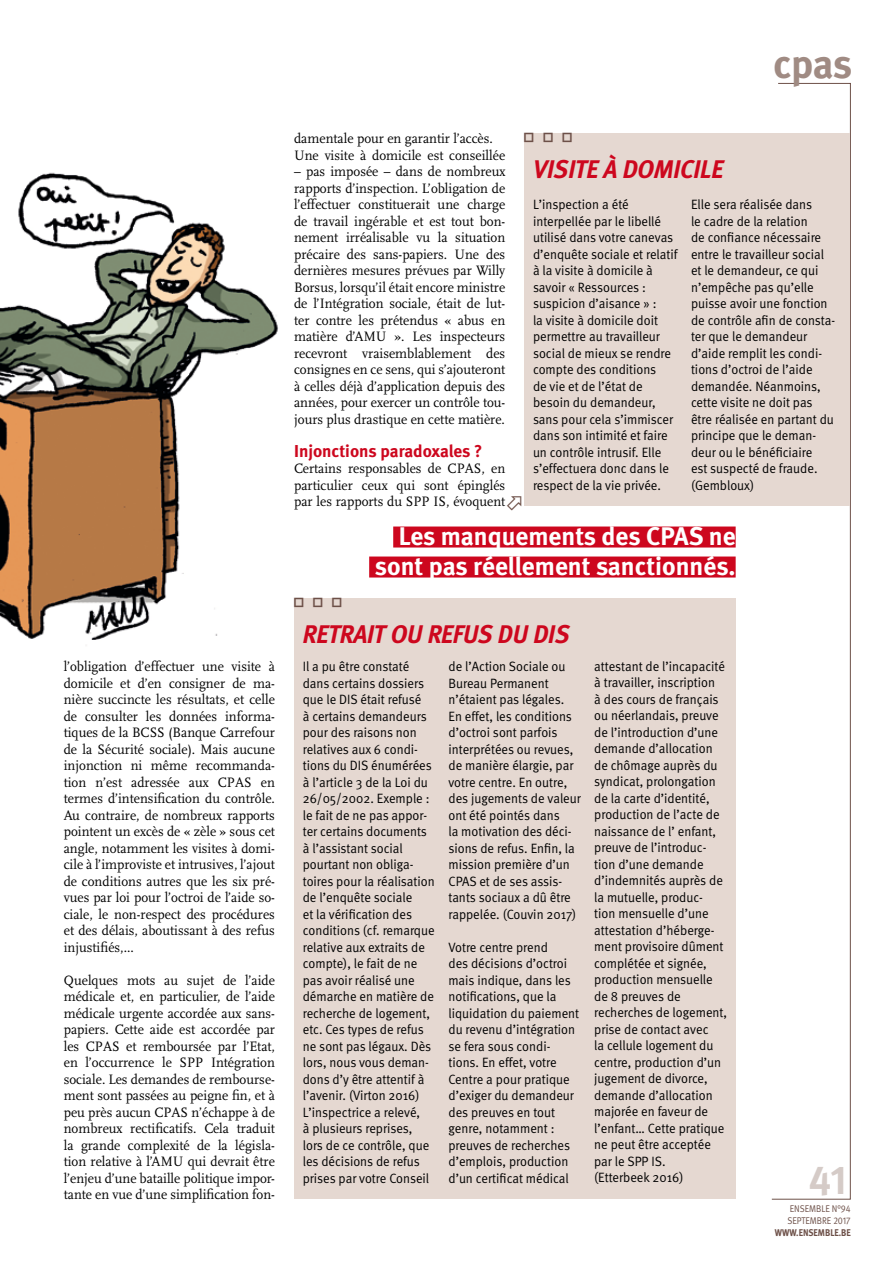
<style>
.page{position:relative;width:893px;height:1263px;background:#fff}
.page>*{position:absolute;margin:0;border:0;box-sizing:border-box;transform-origin:0 0}
.t1{font:700 40.5px "Meta";color:#a08b83}
.t2{font:40.5px "Meta Bold Expert";color:#d5cbc7}
.t3{font:700 25.5px/30px "Meta";color:#fff;text-align:right}
.t4{font:italic 700 25.5px "Meta";letter-spacing:-.005em;color:#cd071e;scale:.95 1}
.t5{font:700 17.25px "Meta";color:#cd071e}
.t6{font:14.25px/16.5px "Scala";color:#000;text-align:justify;scale:.95 1}
.t7{font:13.5px/16.5px "Meta Normal";color:#000;scale:.95 1}
.t8{font:9.75px/12px "Meta Normal";color:#6d5048;scale:.9 1}
.t9{font:700 9.75px "Meta";color:#6d5048;scale:.9 1}
.s1{font-family:"Meta Normal Expert"}
</style>
<div class="page">
<svg style="left:772px;top:83px;width:79px;height:1116px"></svg>
<img style="left:0;top:172px;width:278px;height:468px">
<div style="left:294px;top:598px;width:442px;height:601px;background:#e5d8d1"></div>
<div style="left:524px;top:133px;width:326px;height:373px;background:#e5d8d1"></div>
<div style="left:393px;top:526px;width:343px;height:21px;background:#cd071e"></div>
<div style="left:369px;top:556px;width:367px;height:21px;background:#cd071e"></div>
<p class="t6" style="left:64px;top:658px;width:224px">l’obligation d’effectuer une visite à domicile et d’en consigner de ma&shy;nière succincte les résultats, et celle de consulter les données informa&shy;tiques de la BCSS (Banque Carrefour de la Sécurité sociale). Mais aucune injonction ni même recommanda&shy;tion n’est adressée aux CPAS en termes d’intensification du contrôle.<br>Au contraire, de nombreux rapports pointent un excès de « zèle » sous cet angle, notamment les visites à domi&shy;cile à l’improviste et intrusives, l’ajout de conditions autres que les six pré&shy;vues par loi pour l’octroi de l’aide so&shy;ciale, le non-respect des procédures et des délais, aboutissant à des refus injustifiés,...</p>
<p class="t6" style="left:64px;top:972px;width:224px">Quelques mots au sujet de l’aide médicale et, en particulier, de l’aide médicale urgente accordée aux sans&shy;papiers. Cette aide est accordée par les CPAS et remboursée par l’Etat, en l’occurrence le SPP Intégration sociale. Les demandes de rembourse&shy;ment sont passées au peigne fin, et à peu près aucun CPAS n’échappe à de nombreux rectificatifs. Cela traduit la grande complexité de la législa&shy;tion relative à l’AMU qui devrait être l’enjeu d’une bataille politique impor&shy;tante en vue d’une simplification fon-</p>
<h1 class="t1" style="left:773px;top:40px;width:80px">cpas</h1>
<p class="t6" style="left:294px;top:130px;width:224px">damentale pour en garantir l’accès.<br>Une visite à domicile est conseillée</p>
<p class="t6" style="left:294px;top:163px;width:224px">– pas imposée – dans de nombreux rapports d’inspection. L’obligation de l’effectuer constituerait une charge de travail ingérable et est tout bon&shy;nement irréalisable vu la situation précaire des sans-papiers. Une des dernières mesures prévues par Willy Borsus, lorsqu’il était encore ministre de l’Intégration sociale, était de lut&shy;ter contre les prétendus « abus en matière d’AMU ». Les inspecteurs recevront vraisemblablement des consignes en ce sens, qui s’ajouteront à celles déjà d’application depuis des années, pour exercer un contrôle tou&shy;jours plus drastique en cette matière.</p>
<p class="t5" style="left:294px;top:440px;width:190px">Injonctions paradoxales ?</p>
<p class="t6" style="left:294px;top:460px;width:224px">Certains responsables de CPAS, en particulier ceux qui sont épinglés par les rapports du SPP IS, évoquent</p>
<h2 class="t4" style="left:533px;top:154px;width:202px">VISITE À DOMICILE</h2>
<p class="t7" style="left:533px;top:196px;width:154px">L’inspection a été interpellée par le libellé utilisé dans votre canevas d’enquête sociale et relatif à la visite à domicile à savoir « Ressources : suspicion d’aisance » :<br>la visite à domicile doit permettre au travailleur social de mieux se rendre compte des conditions<br>de vie et de l’état de besoin du demandeur, sans pour cela s’immiscer dans son intimité et faire un contrôle intrusif. Elle s’effectuera donc dans le respect de la vie privée.</p>
<p class="t7" style="left:691px;top:196px;width:153px">Elle sera réalisée dans<br>le cadre de la relation<br>de confiance nécessaire entre le travailleur social et le demandeur, ce qui n’empêche pas qu’elle puisse avoir une fonction de contrôle afin de consta&shy;ter que le demandeur d’aide remplit les condi&shy;tions d’octroi de l’aide demandée. Néanmoins, cette visite ne doit pas être réalisée en partant du principe que le deman&shy;deur ou le bénéficiaire<br>est suspecté de fraude. (Gembloux)</p>
<h2 class="t3" style="left:375px;top:520px;width:362px">Les manquements des CPAS ne sont pas réellement sanctionnés.</h2>
<h2 class="t4" style="left:303px;top:619px;width:257px">RETRAIT OU REFUS DU DIS</h2>
<p class="t7" style="left:303px;top:658px;width:140px">Il a pu être constaté dans certains dossiers que le DIS était refusé<br>à certains demandeurs pour des raisons non relatives aux 6 condi&shy;tions du DIS énumérées à l’article 3 de la Loi du<br>26/05/2002. Exemple : le fait de ne pas appor&shy;ter certains documents à l’assistant social pourtant non obliga&shy;toires pour la réalisation de l’enquête sociale<br>et la vérification des conditions (cf. remarque relative aux extraits de compte), le fait de ne pas avoir réalisé une démarche en matière de recherche de logement, etc. Ces types de refus ne sont pas légaux. Dès lors, nous vous deman&shy;dons d’y être attentif à l’avenir. (Virton 2016)<br>L’inspectrice a relevé,<br>à plusieurs reprises, lors de ce contrôle, que les décisions de refus prises par votre Conseil</p>
<p class="t7" style="left:448px;top:658px;width:141px">de l’Action Sociale ou<br>Bureau Permanent n’étaient pas légales.<br>En effet, les conditions d’octroi sont parfois interprétées ou revues, de manière élargie, par votre centre. En outre, des jugements de valeur ont été pointés dans<br>la motivation des déci&shy;sions de refus. Enfin, la mission première d’un<br>CPAS et de ses assis&shy;tants sociaux a dû être rappelée. (Couvin 2017)</p>
<p class="t7" style="left:448px;top:938px;width:139px">Votre centre prend<br>des décisions d’octroi mais indique, dans les notifications, que la liquidation du paiement du revenu d’intégration se fera sous condi&shy;tions. En effet, votre<br>Centre a pour pratique d’exiger du demandeur des preuves en tout genre, notamment : preuves de recherches d’emplois, production d’un certificat médical</p>
<p class="t7" style="left:594px;top:658px;width:141px">attestant de l’incapacité à travailler, inscription<br>à des cours de français ou néerlandais, preuve de l’introduction d’une demande d’allocation de chômage auprès du syndicat, prolongation de la carte d’identité, production de l’acte de naissance de l’ enfant, preuve de l’introduc&shy;tion d’une demande d’indemnités auprès de la mutuelle, produc&shy;tion mensuelle d’une attestation d’héberge&shy;ment provisoire dûment complétée et signée, production mensuelle de 8 preuves de recherches de logement, prise de contact avec<br>la cellule logement du centre, production d’un jugement de divorce, demande d’allocation majorée en faveur de l’enfant… Cette pratique ne peut être acceptée par le SPP IS.<br>(Etterbeek 2016)</p>
<h1 class="t2" style="left:809px;top:1156px;width:40px">41</h1>
<p class="t8" style="left:787px;top:1203px;width:72px">ensemble n°<span class="s1">94 </span>septembre <span class="s1">2017</span></p>
<p class="t9" style="left:775px;top:1227px;width:86px">www.ensemble.be</p>
</div>
